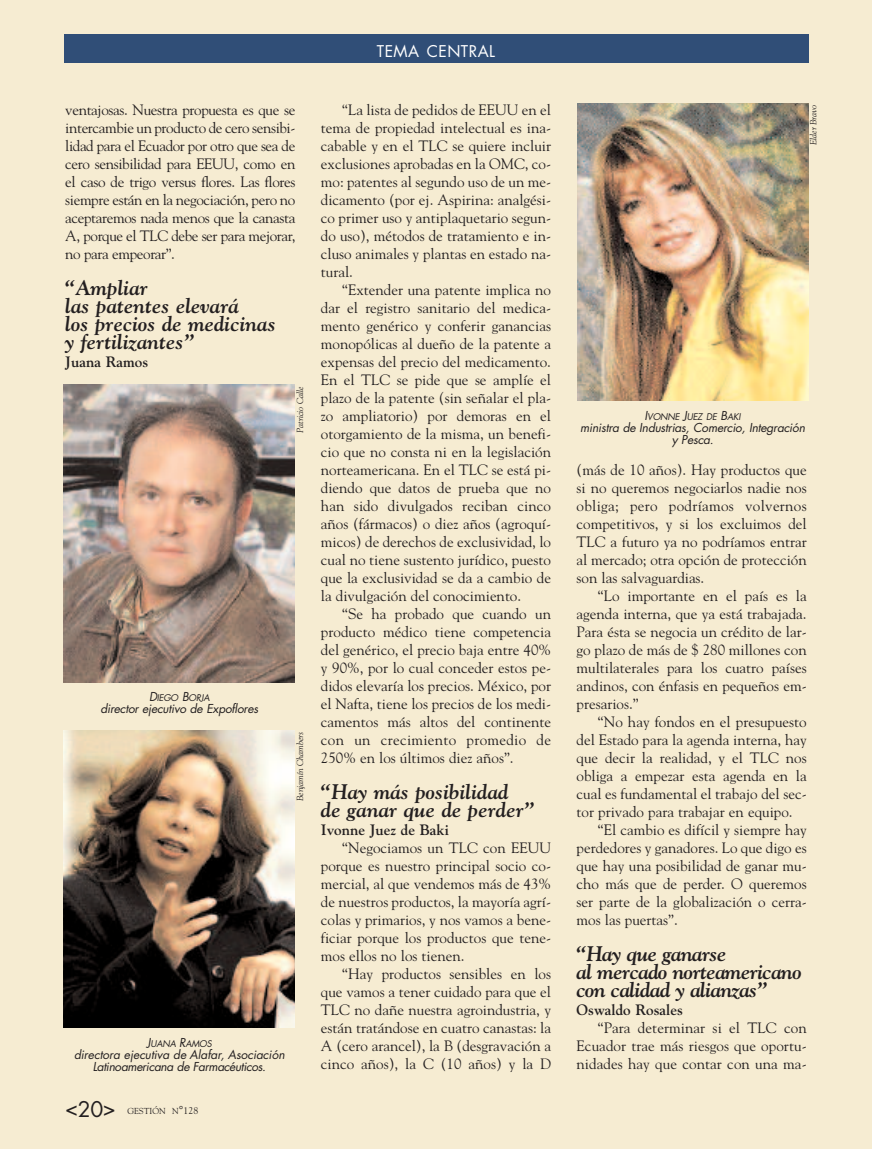
<style>
.page{position:relative;width:872px;height:1149px;background:#fff}
.page>*{position:absolute;margin:0;border:0;box-sizing:border-box;transform-origin:0 0}
.t1{font:italic 700 21px/18px "Goudy";color:#231f20}
.t2{font:italic 700 21px/18px "Goudy";letter-spacing:-.03em;color:#231f20}
.t3{font:21px "Futura";color:#231f20}
.t4{font:15.75px "Futura";letter-spacing:.025em;color:#fff}
.t5{font:15px/18px "Goudy";color:#231f20;text-align:justify}
.t6{font:700 15px "Goudy";color:#231f20}
.t7{font:italic 12px/12px "Futura";letter-spacing:-.02em;color:#231f20;text-align:center}
.t8{font:italic 9px "Goudy";color:#231f20}
.t9{font:italic 9px "Futura";letter-spacing:-.025em;color:#231f20}
.t10{font:8.7px "Goudy";color:#231f20}
.s1{font-size:12px}
.s2{font-size:11.55px}
.s3{font-size:9.75px}
</style>
<div class="page">
<div style="left:0;top:0;width:872px;height:1148px;background:#f6ecd2"></div>
<div style="left:64px;top:34px;width:744px;height:29px;background:#304e77"></div>
<img style="left:64px;top:385px;width:231px;height:297px">
<img style="left:577px;top:103px;width:231px;height:297px">
<img style="left:64px;top:730px;width:231px;height:297px">
<p class="t4" style="left:377px;top:44px;width:120px">TEMA CENTRAL</p>
<p class="t5" style="left:65px;top:100px;width:232px">ventajosas. Nuestra propuesta es que se intercambie un producto de cero sensibi&shy;lidad para el Ecuador por otro que sea de cero sensibilidad para EEUU, como en el caso de trigo versus flores. Las flores siempre están en la negociación, pero no aceptaremos nada menos que la canasta A, porque el TLC debe ser para mejorar, no para empeorar”.</p>
<h1 class="t1" style="left:65px;top:278px;width:212px">“Ampliar<br>las patentes elevará<br>los precios de medicinas y fertilizantes”</h1>
<p class="t6" style="left:65px;top:353px;width:84px">Juana Ramos</p>
<p class="t8" style="left:295px;top:432px;width:48px;rotate:-90deg">Patricio Calle</p>
<p class="t9" style="left:149px;top:693px;width:62px"><span class="s1">D</span>IEGO <span class="s1">B</span>ORJA</p>
<p class="t7" style="left:100px;top:704px;width:159px">director ejecutivo de Expoflores</p>
<p class="t8" style="left:295px;top:801px;width:71px;rotate:-90deg">Benjamín Chambers</p>
<p class="t9" style="left:147px;top:1039px;width:67px"><span class="s1">J</span>UANA <span class="s1">R</span>AMOS</p>
<p class="t7" style="left:74px;top:1049px;width:212px">directora ejecutiva de Alafar, Asociación<br>Latinoamericana de Farmacéuticos.</p>
<h1 class="t3" style="left:65px;top:1098px;width:52px">&lt;20&gt;</h1>
<p class="t10" style="left:127px;top:1104px;width:72px">GESTIÓN N<span class="s2">°</span><span class="s3">128</span></p>
<p class="t5" style="left:321px;top:100px;width:232px;text-indent:21px">“La lista de pedidos de EEUU en el tema de propiedad intelectual es ina&shy;cabable y en el TLC se quiere incluir exclusiones aprobadas en la OMC, co&shy;mo: patentes al segundo uso de un me&shy;dicamento (por ej. Aspirina: analgési&shy;co primer uso y antiplaquetario segun&shy;do uso), métodos de tratamiento e in&shy;cluso animales y plantas en estado na&shy;tural.</p>
<p class="t5" style="left:321px;top:280px;width:232px;text-indent:21px">“Extender una patente implica no dar el registro sanitario del medica&shy;mento genérico y conferir ganancias monopólicas al dueño de la patente a expensas del precio del medicamento.<br>En el TLC se pide que se amplíe el plazo de la patente (sin señalar el pla&shy;zo ampliatorio) por demoras en el otorgamiento de la misma, un benefi&shy;cio que no consta ni en la legislación norteamericana. En el TLC se está pi&shy;diendo que datos de prueba que no han sido divulgados reciban cinco años (fármacos) o diez años (agroquí&shy;micos) de derechos de exclusividad, lo cual no tiene sustento jurídico, puesto que la exclusividad se da a cambio de la divulgación del conocimiento.</p>
<p class="t5" style="left:321px;top:604px;width:232px;text-indent:21px">“Se ha probado que cuando un producto médico tiene competencia del genérico, el precio baja entre 40% y 90%, por lo cual conceder estos pe&shy;didos elevaría los precios. México, por el Nafta, tiene los precios de los medi&shy;camentos más altos del continente con un crecimiento promedio de 250% en los últimos diez años”.</p>
<h1 class="t1" style="left:321px;top:782px;width:215px">“Hay más posibilidad<br>de ganar que de perder”</h1>
<p class="t6" style="left:321px;top:821px;width:129px">Ivonne Juez de Baki</p>
<p class="t5" style="left:321px;top:838px;width:232px;text-indent:21px">“Negociamos un TLC con EEUU porque es nuestro principal socio co&shy;mercial, al que vendemos más de 43% de nuestros productos, la mayoría agrí&shy;colas y primarios, y nos vamos a bene&shy;ficiar porque los productos que tene&shy;mos ellos no los tienen.</p>
<p class="t5" style="left:321px;top:964px;width:232px;text-indent:21px">“Hay productos sensibles en los que vamos a tener cuidado para que el TLC no dañe nuestra agroindustria, y están tratándose en cuatro canastas: la A (cero arancel), la B (desgravación a cinco años), la C (10 años) y la D</p>
<p class="t8" style="left:808px;top:145px;width:42px;rotate:-90deg">Elder Bravo</p>
<p class="t9" style="left:644px;top:412px;width:97px"><span class="s1">I</span>VONNE <span class="s1">J</span>UEZ DE <span class="s1">B</span>AKI</p>
<p class="t7" style="left:580px;top:422px;width:226px">ministra de Industrias, Comercio, Integración y Pesca.</p>
<p class="t5" style="left:576px;top:460px;width:232px">(más de 10 años). Hay productos que si no queremos negociarlos nadie nos obliga; pero podríamos volvernos competitivos, y si los excluimos del TLC a futuro ya no podríamos entrar al mercado; otra opción de protección son las salvaguardias.</p>
<p class="t5" style="left:576px;top:586px;width:232px;text-indent:21px">“Lo importante en el país es la agenda interna, que ya está trabajada.<br>Para ésta se negocia un crédito de lar&shy;go plazo de más de $ 280 millones con multilaterales para los cuatro países andinos, con énfasis en pequeños em&shy;presarios.”</p>
<p class="t5" style="left:598px;top:712px;width:210px">“No hay fondos en el presupuesto</p>
<p class="t5" style="left:576px;top:730px;width:232px">del Estado para la agenda interna, hay</p>
<p class="t5" style="left:576px;top:748px;width:232px">que decir la realidad, y el TLC nos</p>
<p class="t5" style="left:576px;top:766px;width:232px">obliga a empezar esta agenda en la</p>
<p class="t5" style="left:576px;top:784px;width:232px">cual es fundamental el trabajo del sec-</p>
<p class="t5" style="left:576px;top:802px;width:217px">tor privado para trabajar en equipo.</p>
<p class="t5" style="left:598px;top:820px;width:210px">“El cambio es difícil y siempre hay</p>
<p class="t5" style="left:576px;top:838px;width:232px">perdedores y ganadores. Lo que digo es</p>
<p class="t5" style="left:576px;top:856px;width:232px">que hay una posibilidad de ganar mu-</p>
<p class="t5" style="left:576px;top:874px;width:232px">cho más que de perder. O queremos</p>
<p class="t5" style="left:576px;top:892px;width:232px">ser parte de la globalización o cerra-</p>
<p class="t5" style="left:576px;top:910px;width:103px">mos las puertas”.</p>
<h1 class="t2" style="left:576px;top:944px;width:227px">“Hay que ganarse<br>al mercado norteamericano con calidad y alianzas”</h1>
<p class="t6" style="left:576px;top:1001px;width:108px">Oswaldo Rosales</p>
<p class="t5" style="left:576px;top:1018px;width:232px;text-indent:21px">“Para determinar si el TLC con Ecuador trae más riesgos que oportu&shy;nidades hay que contar con una ma-</p>
</div>
